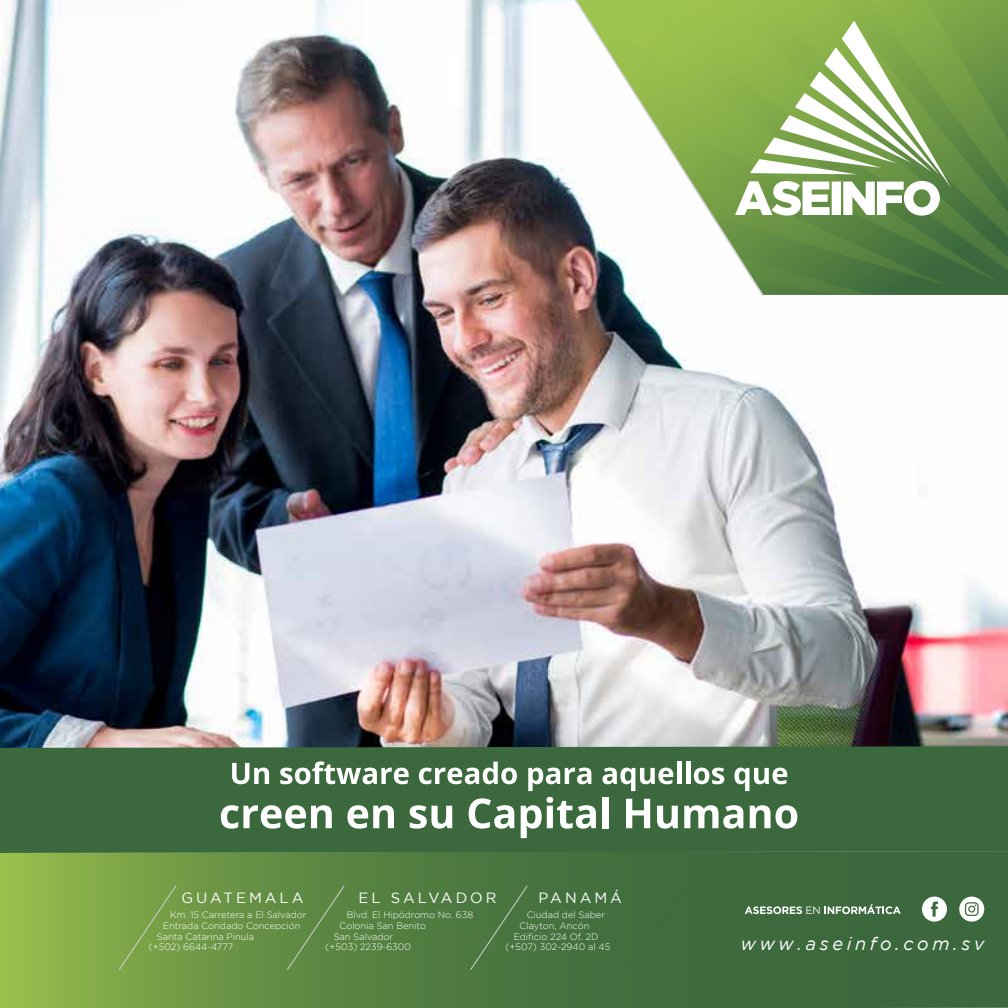
<style>
.page{position:relative;width:1008px;height:1008px;background:#fff}
.page>*{position:absolute;margin:0;border:0;box-sizing:border-box;transform-origin:0 0}
.t1{font:italic 18.03px "Gotham";letter-spacing:.2em;color:#fff}
.t2{font:14.88px "Gotham";letter-spacing:.2em;color:#fff}
.t3{font:300 9.28px "Gotham";color:#fff}
</style>
<div class="page">
<img style="left:0;top:0;width:1008px;height:746px">
<svg style="left:0;top:853px;width:1008px;height:155px;background:#558041"></svg>
<svg style="left:745px;top:890px;width:156px;height:24px;background:#587f58"></svg>
<div style="left:922px;top:897px;width:25px;height:25px;background:#fff;border-radius:50%"></div>
<svg style="left:931px;top:902px;width:7px;height:15px"></svg>
<div style="left:959px;top:897px;width:25px;height:25px;background:#fff;border-radius:50%"></div>
<svg style="left:965px;top:902px;width:14px;height:14px"></svg>
<div style="left:628px;top:885px;width:58px;height:85px;background:#406d3e"></div>
<div style="left:470px;top:885px;width:58px;height:85px;background:#49763f"></div>
<div style="left:287px;top:885px;width:58px;height:85px;background:#5d8843"></div>
<div style="left:119px;top:885px;width:57px;height:85px;background:#7aa247"></div>
<div style="left:0;top:746px;width:1008px;height:107px;background:#3b693d"></div>
<svg style="left:232px;top:763px;width:37px;height:21px"></svg>
<svg style="left:280px;top:761px;width:129px;height:23px"></svg>
<svg style="left:419px;top:762px;width:98px;height:22px"></svg>
<svg style="left:528px;top:768px;width:63px;height:23px"></svg>
<svg style="left:603px;top:768px;width:70px;height:23px"></svg>
<hr style="left:677px;top:762px;width:4px;height:22px;background:#fff">
<hr style="left:686px;top:762px;width:4px;height:22px;background:#fff">
<svg style="left:694px;top:768px;width:30px;height:16px"></svg>
<svg style="left:734px;top:768px;width:53px;height:23px"></svg>
<svg style="left:221px;top:805px;width:111px;height:24px"></svg>
<svg style="left:347px;top:805px;width:47px;height:24px"></svg>
<svg style="left:410px;top:805px;width:42px;height:24px"></svg>
<svg style="left:469px;top:798px;width:45px;height:31px"></svg>
<svg style="left:521px;top:797px;width:75px;height:41px"></svg>
<div style="left:602px;top:797px;width:6px;height:31px;background:#fff"></div>
<svg style="left:626px;top:799px;width:24px;height:29px"></svg>
<svg style="left:657px;top:806px;width:21px;height:23px"></svg>
<svg style="left:684px;top:805px;width:59px;height:24px"></svg>
<svg style="left:750px;top:805px;width:47px;height:24px"></svg>
<svg style="left:573px;top:0;width:192px;height:298px"></svg>
<svg style="left:576px;top:0;width:432px;height:295px"></svg>
<svg style="left:735px;top:21px;width:216px;height:195px"></svg>
<h2 class="t2" style="left:182px;top:890px;width:123px">GUATEMALA</h2>
<p class="t3" style="left:163px;top:921px;width:139px">Entrada Condado Concepción</p>
<p class="t3" style="left:149px;top:942px;width:86px">(+502) 6644-4777</p>
<p class="t3" style="left:170px;top:910px;width:138px">Km. 15 Carretera a El Salvador</p>
<p class="t3" style="left:157px;top:931px;width:99px">Santa Catarina Pinula</p>
<h2 class="t2" style="left:358px;top:890px;width:140px">EL SALVADOR</h2>
<p class="t3" style="left:340px;top:921px;width:88px">Colonia San Benito</p>
<p class="t3" style="left:326px;top:942px;width:87px">(+503) 2239-6300</p>
<p class="t3" style="left:347px;top:910px;width:128px">Blvd. El Hipódromo No. 638</p>
<p class="t3" style="left:334px;top:931px;width:61px">San Salvador</p>
<h2 class="t2" style="left:538px;top:890px;width:85px">PANAMÁ</h2>
<p class="t3" style="left:520px;top:921px;width:71px">Clayton, Ancón</p>
<p class="t3" style="left:506px;top:942px;width:106px">(+507) 302-2940 al 45</p>
<p class="t3" style="left:527px;top:910px;width:80px">Ciudad del Saber</p>
<p class="t3" style="left:514px;top:931px;width:86px">Edificio 224 Of. 2D</p>
<h1 class="t1" style="left:741px;top:934px;width:245px">www.aseinfo.com.sv</h1>
</div>
